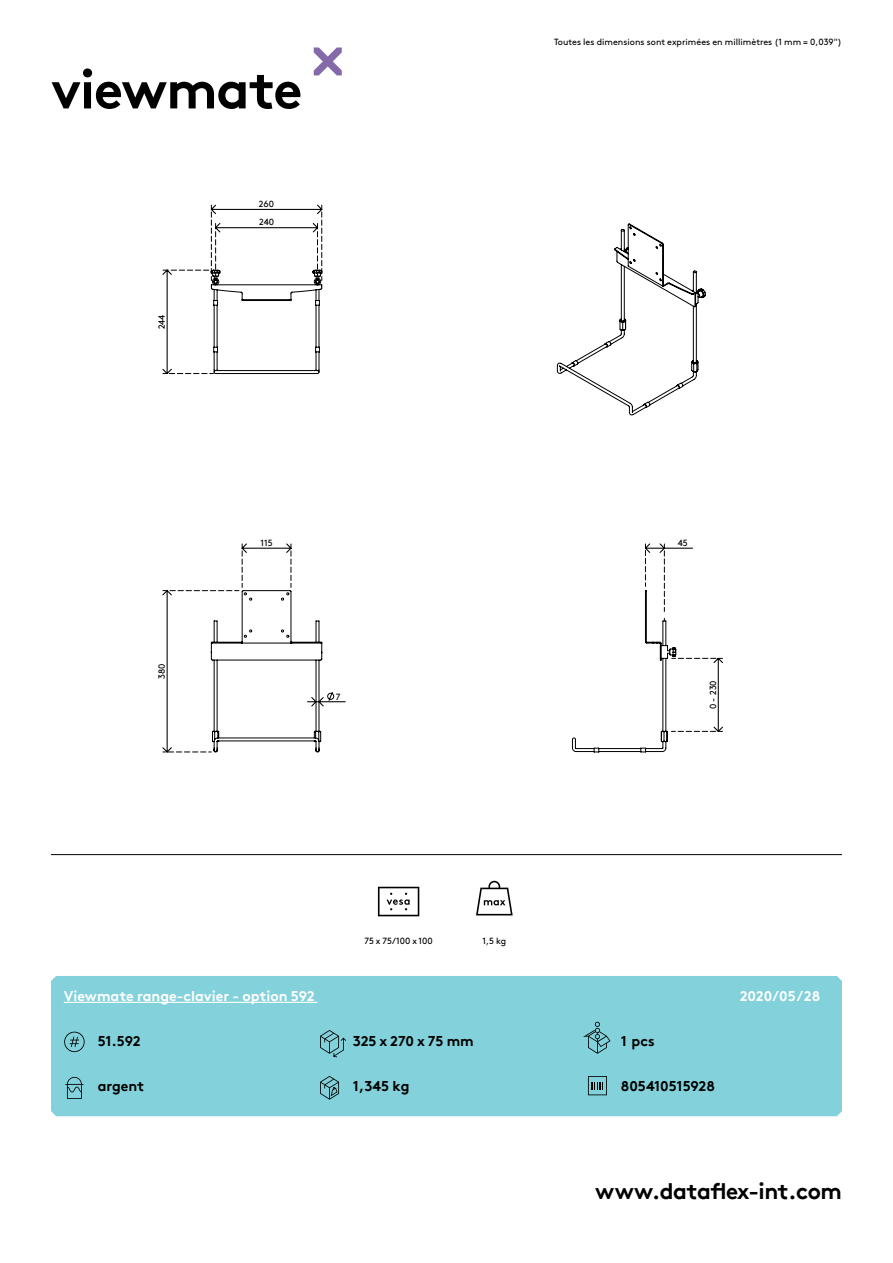
<style>
.page{position:relative;width:893px;height:1263px;background:#fff}
.page>*{position:absolute;margin:0;border:0;box-sizing:border-box;transform-origin:0 0}
.hoofdstuk{font:700 54px "Brown Pro TT";letter-spacing:-.02em;color:#000}
.t1{font:700 22.5px "Brown Pro TT";letter-spacing:-.02em;color:#000}
.specificaties{font:700 14.25px "Brown Pro TT";color:#000}
.t2{font:700 14.25px "Brown Pro TT";color:#fff}
.t3{font:9px "Brown";color:#000}
.t4{font:9px "Brown Pro TT Regular Alt";color:#000}
</style>
<div class="page">
<svg style="left:314px;top:47px;width:28px;height:28px"></svg>
<hr style="left:51px;top:854px;width:791px;height:1px;background:#000">
<svg style="left:378px;top:887px;width:41px;height:29px"></svg>
<svg style="left:476px;top:881px;width:37px;height:34px"></svg>
<div style="left:51px;top:976px;width:791px;height:140px;background:#83d1da"></div>
<svg style="left:162px;top:204px;width:184px;height:549px"></svg>
<svg style="left:556px;top:223px;width:150px;height:193px"></svg>
<svg style="left:572px;top:543px;width:151px;height:210px"></svg>
<svg style="left:64px;top:1032px;width:21px;height:20px"></svg>
<svg style="left:65px;top:1077px;width:18px;height:22px"></svg>
<svg style="left:320px;top:1030px;width:26px;height:27px"></svg>
<svg style="left:583px;top:1022px;width:27px;height:32px"></svg>
<svg style="left:320px;top:1076px;width:19px;height:24px"></svg>
<svg style="left:588px;top:1076px;width:19px;height:19px"></svg>
<hr style="left:64px;top:1002px;width:254px;height:1px;background:#fff">
<p class="hoofdstuk" style="left:51px;top:46px;width:253px">viewmate</p>
<p class="t4" style="left:259px;top:197px;width:17px">260</p>
<p class="t4" style="left:155px;top:329px;width:16px;rotate:-90deg">244</p>
<p class="t4" style="left:259px;top:215px;width:17px">240</p>
<p class="t4" style="left:155px;top:679px;width:17px;rotate:-90deg">380</p>
<p class="t4" style="left:260px;top:536px;width:14px">115</p>
<p class="t4" style="left:336px;top:689px;width:6px">7</p>
<p class="t3" style="left:554px;top:35px;width:289px">Toutes les dimensions sont exprimées en millimètres (1 mm = 0,039")</p>
<p class="t4" style="left:678px;top:536px;width:12px">45</p>
<p class="t4" style="left:706px;top:709px;width:31px;rotate:-90deg">0 - 230</p>
<p class="t3" style="left:364px;top:934px;width:70px">75 x 75/100 x 100</p>
<p class="t3" style="left:482px;top:934px;width:25px">1,5 kg</p>
<h3 class="t2" style="left:64px;top:985px;width:252px">Viewmate range-clavier - option 592</h3>
<h3 class="t2" style="left:740px;top:985px;width:82px">2020/05/28</h3>
<h3 class="specificaties" style="left:98px;top:1029px;width:44px">51.592</h3>
<p class="specificaties" style="left:98px;top:1074px;width:48px">argent</p>
<p class="specificaties" style="left:353px;top:1029px;width:122px">325 x 270 x 75 mm</p>
<p class="specificaties" style="left:621px;top:1029px;width:35px">1 pcs</p>
<p class="specificaties" style="left:353px;top:1074px;width:58px">1,345 kg</p>
<h3 class="specificaties" style="left:621px;top:1074px;width:96px">805410515928</h3>
<h2 class="t1" style="left:595px;top:1173px;width:248px">www.dataflex-int.com</h2>
</div>
